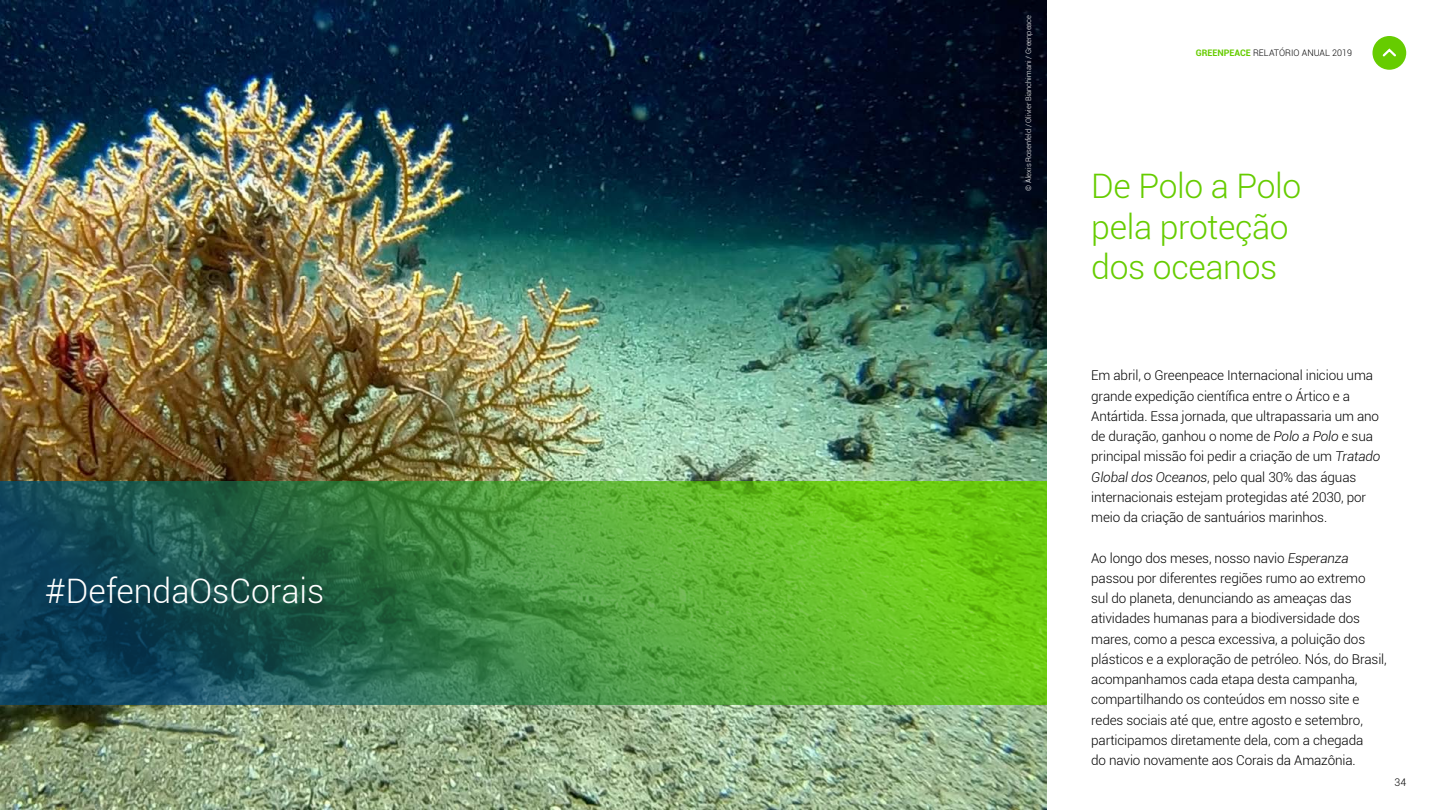
<style>
.page{position:relative;width:1440px;height:810px;background:#fff}
.page>*{position:absolute;margin:0;border:0;box-sizing:border-box;transform-origin:0 0}
.t1{font:300 33.75px/40.5px "Roboto";letter-spacing:-.01em;color:#6c0}
.t2{font:300 33.75px "Roboto";color:#fff}
.t3{font:300 13.5px/20.2px "Roboto";letter-spacing:-.01em;color:#000}
.t4{font:300 10.5px "Roboto";color:#000}
.t5{font:300 9px "Roboto";color:#000}
.t6{font:300 7.5px "Roboto";letter-spacing:-.005em;color:#fff}
.s1{font-weight:700;color:#6c0}
.s2{font-style:italic}
</style>
<div class="page">
<div style="left:1372px;top:36px;width:34px;height:34px;background:#6c0;border-radius:50%"></div>
<svg style="left:1382px;top:48px;width:14px;height:9px"></svg>
<img style="left:0;top:0;width:1046px;height:810px">
<svg style="left:0;top:482px;width:1046px;height:222px;background:#428b3d"></svg>
<h1 class="t2" style="left:45px;top:568px;width:281px">#DefendaOsCorais</h1>
<p class="t6" style="left:1023px;top:191px;width:177px;rotate:-90deg">© Alexis Rosenfeld / Olivier Bianchimani / Greenpeace</p>
<p class="t5" style="left:1196px;top:47px;width:158px"><span class="s1">GREENPEACE</span> RELATÓRIO ANUAL 2019</p>
<h1 class="t1" style="left:1091px;top:165px;width:212px">De Polo a Polo pela proteção dos oceanos</h1>
<p class="t3" style="left:1091px;top:365px;width:291px">Em abril, o Greenpeace Internacional iniciou uma grande expedição científica entre o Ártico e a Antártida. Essa jornada, que ultrapassaria um ano de duração, ganhou o nome de <span class="s2">Polo a Polo</span> e sua principal missão foi pedir a criação de um <span class="s2">Tratado Global dos Oceanos</span>, pelo qual 30% das águas internacionais estejam protegidas até 2030, por meio da criação de santuários marinhos.</p>
<p class="t3" style="left:1091px;top:547px;width:297px">Ao longo dos meses, nosso navio <span class="s2">Esperanza </span>passou por diferentes regiões rumo ao extremo<br>sul do planeta, denunciando as ameaças das atividades humanas para a biodiversidade dos mares, como a pesca excessiva, a poluição dos plásticos e a exploração de petróleo. Nós, do Brasil, acompanhamos cada etapa desta campanha, compartilhando os conteúdos em nosso site e redes sociais até que, entre agosto e setembro, participamos diretamente dela, com a chegada<br>do navio novamente aos Corais da Amazônia.</p>
<p class="t4" style="left:1395px;top:775px;width:13px">34</p>
</div>
